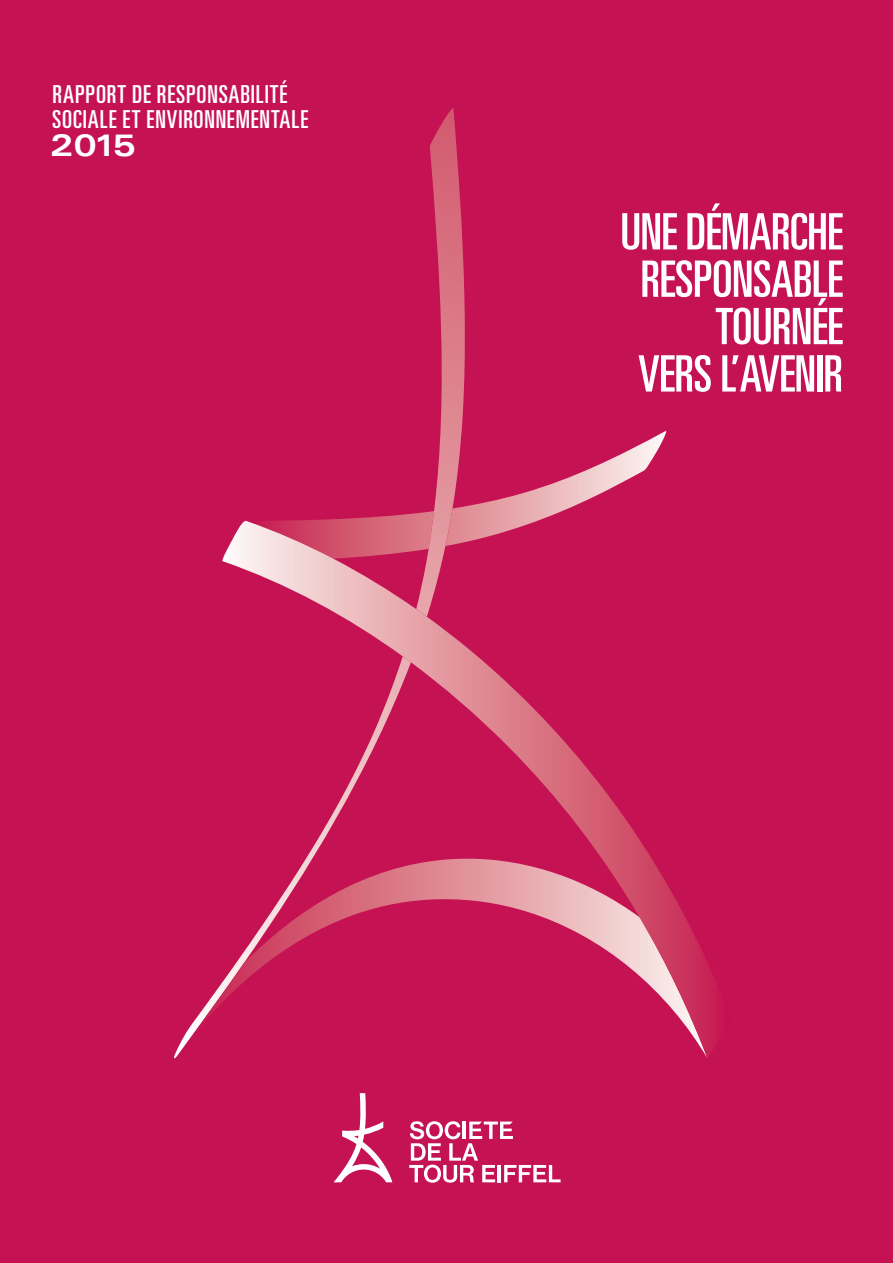
<style>
.page{position:relative;width:893px;height:1263px;background:#fff}
.page>*{position:absolute;margin:0;border:0;box-sizing:border-box;transform-origin:0 0}
.t1{font:ultra-condensed 50.25px/47.4px "Univers LT Std";letter-spacing:-.01em;color:#fff;text-align:right}
.t2{font:700 expanded 30.9px "Univers LT Std";color:#fff}
.t3{font:ultra-condensed 24.75px/24.8px "Univers LT Std";letter-spacing:.035em;color:#fff}
</style>
<div class="page">
<div style="left:0;top:0;width:892px;height:1262px;background:#c51253"></div>
<svg style="left:466px;top:431px;width:200px;height:90px"></svg>
<svg style="left:174px;top:108px;width:292px;height:950px"></svg>
<svg style="left:179px;top:858px;width:42px;height:200px"></svg>
<svg style="left:221px;top:521px;width:494px;height:537px"></svg>
<svg style="left:334px;top:1093px;width:58px;height:89px"></svg>
<svg style="left:409px;top:1121px;width:151px;height:61px"></svg>
<p class="t3" style="left:52px;top:84px;width:257px">RAPPORT DE RESPONSABILITÉ<br>SOCIALE ET ENVIRONNEMENTALE</p>
<p class="t2" style="left:51px;top:127px;width:87px">2015</p>
<h1 class="t1" style="left:620px;top:211px;width:224px">UNE DÉMARCHE<br>RESPONSABLE<br>TOURNÉE<br>VERS L’AVENIR</h1>
</div>
